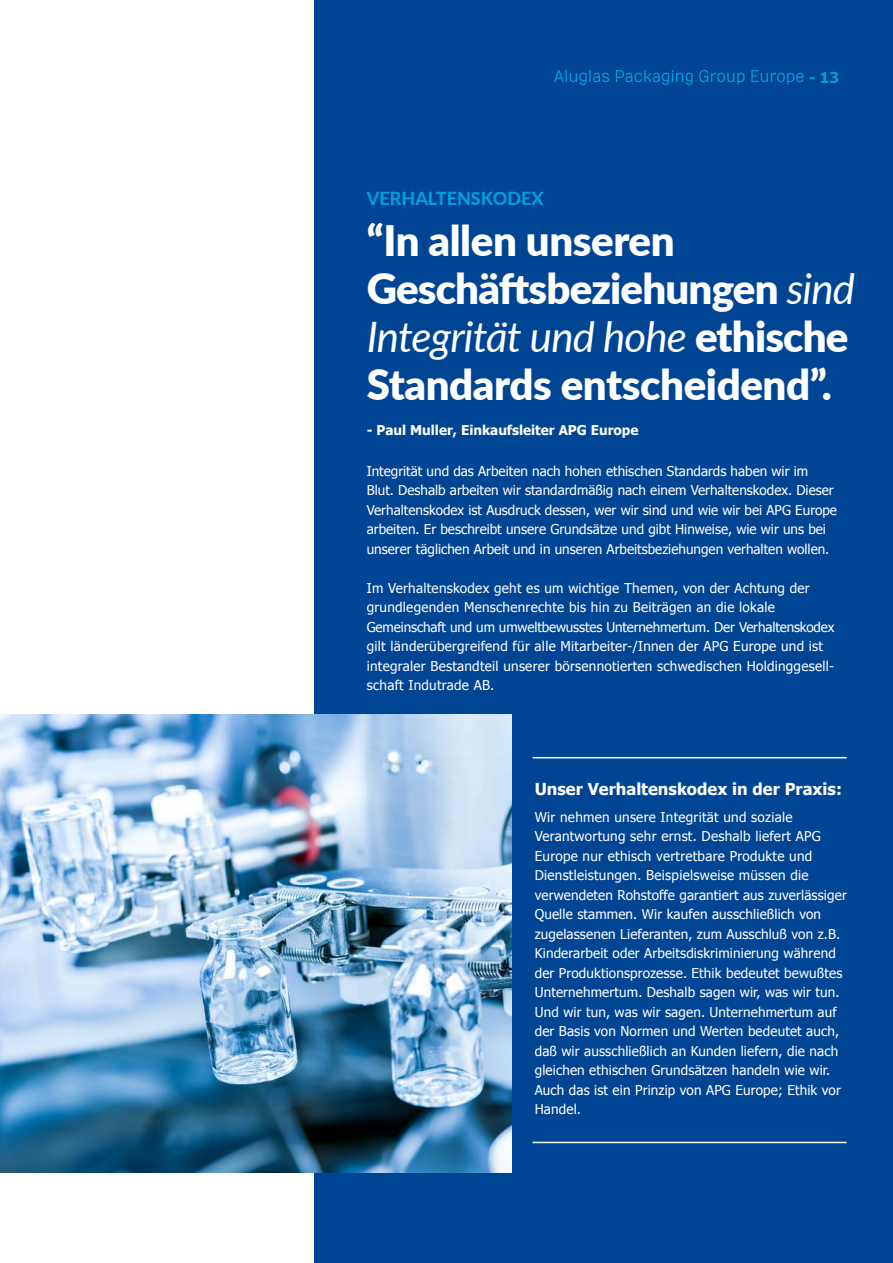
<style>
.page{position:relative;width:893px;height:1263px;background:#fff}
.page>*{position:absolute;margin:0;border:0;box-sizing:border-box;transform-origin:0 0}
.t1{font:900 42px/48px "Lato";letter-spacing:-.01em;color:#fff}
.t2{font:800 18px "Lato";color:#009de0}
.t3{font:700 16.5px "Tahoma";color:#fff}
.t4{font:700 15px "Tahoma";color:#009de0}
.t5{font:13.5px/19.5px "Tahoma";letter-spacing:.01em;color:#fff}
.t6{font:700 13.5px "Tahoma";color:#fff}
.s1{font-weight:400;font-style:italic}
</style>
<div class="page">
<div style="left:315px;top:0;width:578px;height:1263px;background:#004594"></div>
<img style="left:0;top:714px;width:511px;height:458px">
<svg style="left:554px;top:70px;width:55px;height:15px"></svg>
<svg style="left:616px;top:70px;width:77px;height:15px"></svg>
<svg style="left:699px;top:70px;width:46px;height:15px"></svg>
<svg style="left:751px;top:70px;width:53px;height:15px"></svg>
<hr style="left:533px;top:757px;width:314px;height:1px;background:#fff">
<hr style="left:533px;top:1142px;width:314px;height:1px;background:#fff">
<h2 class="t2" style="left:367px;top:186px;width:178px">VE RHALTENSKODEX</h2>
<p class="t4" style="left:809px;top:67px;width:31px">- 13</p>
<h1 class="t1" style="left:367px;top:215px;width:490px">“In allen unseren<br>Geschäftsbeziehungen <span class="s1">sind<br>Integrität und hohe</span> ethische<br>Standards entscheidend”.</h1>
<p class="t6" style="left:367px;top:421px;width:273px">- Paul Muller, Einkaufsleiter APG Europe</p>
<p class="t5" style="left:367px;top:461px;width:472px">Integrität und das Arbeiten nach hohen ethischen Standards haben wir im Blut. Deshalb arbeiten wir standardmäßig nach einem Verhaltenskodex. Dieser Verhaltenskodex ist Ausdruck dessen, wer wir sind und wie wir bei APG Europe arbeiten. Er beschreibt unsere Grundsätze und gibt Hinweise, wie wir uns bei unserer täglichen Arbeit und in unseren Arbeitsbeziehungen verhalten wollen.</p>
<p class="t5" style="left:367px;top:578px;width:469px">Im Verhaltenskodex geht es um wichtige Themen, von der Achtung der grundlegenden Menschenrechte bis hin zu Beiträgen an die lokale Gemeinschaft und um umweltbewusstes Unternehmertum. Der Verhaltenskodex gilt länderübergreifend für alle Mitarbeiter-/Innen der APG Europe und ist integraler Bestandteil unserer börsennotierten schwedischen Holdinggesell&shy;schaft Indutrade AB.</p>
<p class="t3" style="left:535px;top:777px;width:309px">Unser Verhaltenskodex in der Praxis:</p>
<p class="t5" style="left:535px;top:807px;width:314px">Wir nehmen unsere Integrität und soziale Verantwortung sehr ernst. Deshalb liefert APG Europe nur ethisch vertretbare Produkte und Dienstleistungen. Beispielsweise müssen die verwendeten Rohstoffe garantiert aus zuverlässiger Quelle stammen. Wir kaufen ausschließlich von zugelassenen Lieferanten, zum Ausschluß von z.B.<br>Kinderarbeit oder Arbeitsdiskriminierung während der Produktionsprozesse. Ethik bedeutet bewußtes Unternehmertum. Deshalb sagen wir, was wir tun.<br>Und wir tun, was wir sagen. Unternehmertum auf der Basis von Normen und Werten bedeutet auch, daß wir ausschließlich an Kunden liefern, die nach gleichen ethischen Grundsätzen handeln wie wir.<br>Auch das ist ein Prinzip von APG Europe; Ethik vor Handel.</p>
</div>
